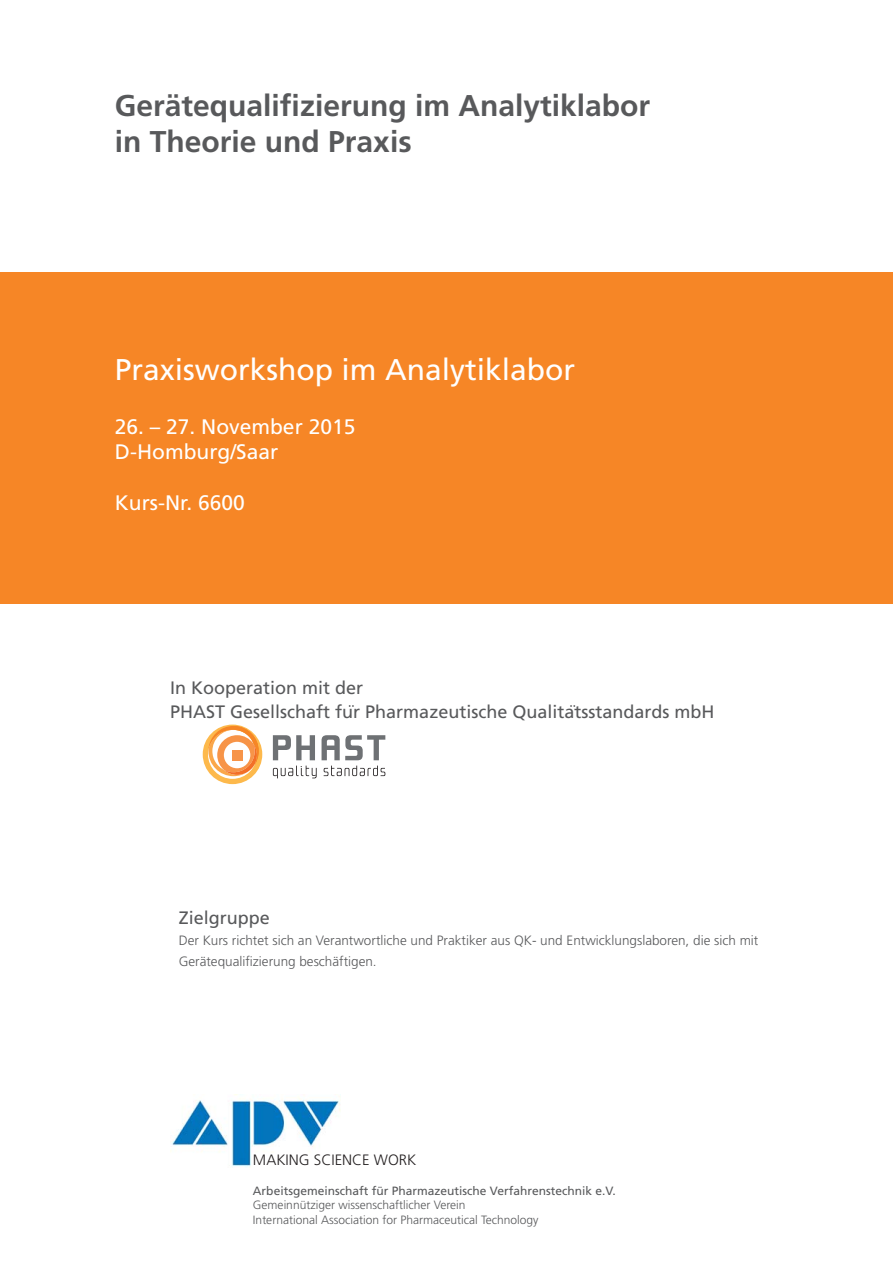
<style>
.page{position:relative;width:893px;height:1263px;background:#fff}
.page>*{position:absolute;margin:0;border:0;box-sizing:border-box;transform-origin:0 0}
.t1{font:700 30px/36px "Frutiger";color:#58595b}
.t2{font:30px "Frutiger";color:#fff}
.t3{font:21px/25.2px "Frutiger";color:#fff}
.t4{font:18px/24px "Frutiger";color:#58595b}
.t5{font:300 15px "Frutiger";color:#231f20}
.t6{font:300 13.5px/21px "Frutiger";color:#58595b}
.t7{font:300 12px/14.4px "Frutiger";color:#58595b}
.t8{font:12px "Frutiger";color:#58595b}
.s1{font-family:".Helvetica Neue Desk Interface";font-weight:300}
</style>
<div class="page">
<div style="left:0;top:272px;width:892px;height:332px;background:#f68626"></div>
<img style="left:170px;top:1096px;width:170px;height:71px">
<svg style="left:273px;top:735px;width:42px;height:25px"></svg>
<svg style="left:321px;top:735px;width:64px;height:25px"></svg>
<svg style="left:273px;top:766px;width:43px;height:12px"></svg>
<svg style="left:323px;top:766px;width:62px;height:10px"></svg>
<svg style="left:203px;top:725px;width:59px;height:59px"></svg>
<h1 class="t1" style="left:115px;top:90px;width:537px">Gerätequalifizierung im Analytiklabor in Theorie und Praxis</h1>
<h1 class="t2" style="left:115px;top:357px;width:462px">Praxisworkshop im Analytiklabor</h1>
<h2 class="t3" style="left:115px;top:416px;width:242px">26. – 27. November 2015<br>D-Homburg/Saar</h2>
<h2 class="t3" style="left:115px;top:491px;width:131px">Kurs-Nr. 6600</h2>
<h3 class="t4" style="left:170px;top:677px;width:546px">In Kooperation mit der<br>PHAST Gesellschaft fu<span class="s1">̈</span>r Pharmazeutische Qualita<span class="s1">̈</span>tsstandards mbH</h3>
<h3 class="t4" style="left:179px;top:907px;width:92px">Zielgruppe</h3>
<p class="t6" style="left:179px;top:930px;width:581px">Der Kurs richtet sich an Verantwortliche und Praktiker aus QK- und Entwicklungslaboren, die sich mit<br>Gerätequalifizierung beschäftigen.</p>
<p class="t5" style="left:253px;top:1153px;width:165px">MAKING SCIENCE WORK</p>
<p class="t8" style="left:253px;top:1186px;width:364px">Arbeitsgemeinschaft für Pharmazeutische Verfahrenstechnik e.V.</p>
<p class="t7" style="left:253px;top:1199px;width:287px">Gemeinnütziger wissenschaftlicher Verein<br>International Association for Pharmaceutical Technology</p>
</div>
